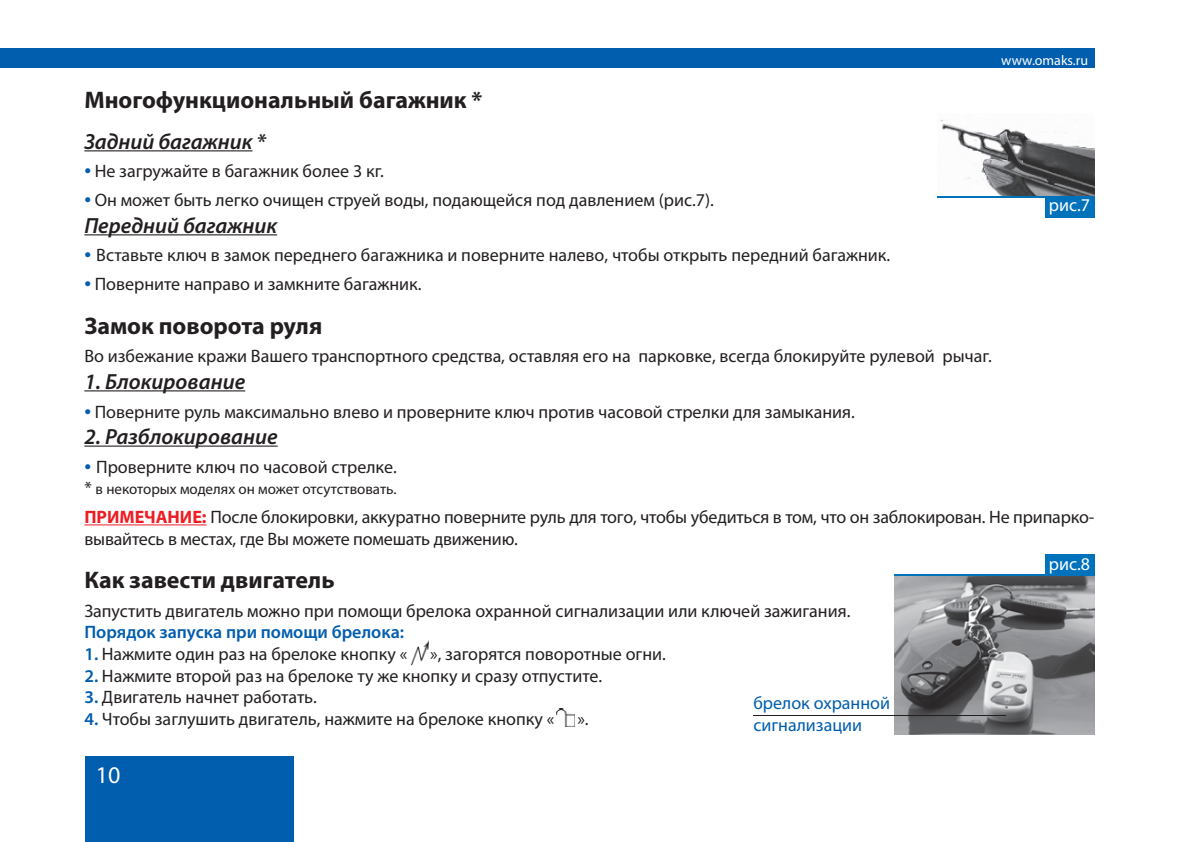
<style>
.page{position:relative;width:1191px;height:842px;background:#fff}
.page>*{position:absolute;margin:0;border:0;box-sizing:border-box;transform-origin:0 0}
.t1{font:700 24px "Myriad Pro";color:#231f20}
.t2{font:24px "Myriad Pro";color:#fff}
.t3{font:italic 600 22px "Myriad Pro";color:#231f20}
.t4{font:18px/21.6px "Myriad Pro";color:#231f20}
.t5{font:600 18px "Myriad Pro";color:#015dad}
.t6{font:18px/21.6px "Myriad Pro";color:#015dad}
.t7{font:18px "Myriad Pro";color:#fff}
.t8{font:15px "Myriad Pro";color:#231f20}
.t9{font:14px "Myriad Pro";color:#fff}
.s1{font-size:24px;color:#015dad}
.s2{font-size:18px}
.s3{font-weight:700;color:#ee1d23}
.s4{font-weight:600;color:#015dad}
</style>
<div class="page">
<div style="left:0;top:48px;width:1094px;height:20px;background:#015dad"></div>
<div style="left:85px;top:757px;width:209px;height:85px;background:#015dad"></div>
<hr style="left:84px;top:150px;width:168px;height:1px;background:#231f20">
<hr style="left:84px;top:234px;width:193px;height:1px;background:#231f20">
<hr style="left:84px;top:390px;width:161px;height:1px;background:#231f20">
<hr style="left:84px;top:446px;width:194px;height:1px;background:#231f20">
<hr style="left:84px;top:524px;width:123px;height:1px;background:#ee1d23">
<img style="left:410px;top:640px;width:19px;height:25px">
<img style="left:410px;top:647px;width:19px;height:17px">
<img style="left:556px;top:709px;width:11px;height:3px">
<img style="left:556px;top:712px;width:18px;height:15px">
<img style="left:940px;top:119px;width:154px;height:77px">
<img style="left:894px;top:576px;width:200px;height:158px">
<hr style="left:753px;top:715px;width:252px;height:1px;background:#231f20">
<div style="left:1044px;top:196px;width:50px;height:22px;background:#0072bc"></div>
<hr style="left:937px;top:196px;width:157px;height:2px;background:#0072bc">
<div style="left:1044px;top:554px;width:50px;height:22px;background:#0072bc"></div>
<hr style="left:894px;top:574px;width:200px;height:2px;background:#0072bc">
<p class="t9" style="left:1001px;top:52px;width:88px">www.omaks.ru</p>
<h1 class="t1" style="left:84px;top:84px;width:399px">Многофункциональный багажник *</h1>
<p class="t3" style="left:84px;top:127px;width:183px">Задний багажник *</p>
<p class="t4" style="left:84px;top:160px;width:301px"><span class="s1">•</span> Не загружайте в багажник более 3 кг.</p>
<p class="t4" style="left:84px;top:189px;width:631px"><span class="s1">•</span> Он может быть легко очищен струей воды, подающейся под давлением (рис.7).</p>
<p class="t3" style="left:84px;top:211px;width:194px">Передний багажник</p>
<p class="t4" style="left:84px;top:244px;width:807px"><span class="s1">•</span> Вставьте ключ в замок переднего багажника и поверните налево, чтобы открыть передний багажник.</p>
<p class="t4" style="left:84px;top:273px;width:339px"><span class="s1">•</span> Поверните направо и замкните багажник.</p>
<h1 class="t1" style="left:84px;top:310px;width:239px">Замок поворота руля</h1>
<p class="t4" style="left:84px;top:345px;width:909px">Во избежание кражи Вашего транспортного средства, оставляя его на парковке, всегда блокируйте рулевой рычаг.</p>
<p class="t3" style="left:84px;top:367px;width:162px">1. Блокирование</p>
<p class="t4" style="left:84px;top:400px;width:772px"><span class="s1">•</span> Поверните руль максимально влево и проверните ключ против часовой стрелки для замыкания.</p>
<p class="t3" style="left:84px;top:422px;width:195px">2. Разблокирование</p>
<p class="t4" style="left:84px;top:456px;width:314px"><span class="s1">•</span> Проверните ключ по часовой стрелке.</p>
<p class="t8" style="left:84px;top:480px;width:314px"><span class="s2">*</span> в некоторых моделях он может отсутствовать.</p>
<p class="t4" style="left:84px;top:506px;width:1011px"><span class="s3">ПРИМЕЧАНИЕ:</span> После блокировки, аккуратно поверните руль для того, чтобы убедиться в том, что он заблокирован. Не припарко&shy;вывайтесь в местах, где Вы можете помешать движению.</p>
<h1 class="t1" style="left:84px;top:564px;width:252px">Как завести двигатель</h1>
<p class="t4" style="left:84px;top:600px;width:767px">Запустить двигатель можно при помощи брелока охранной сигнализации или ключей зажигания.</p>
<p class="t5" style="left:84px;top:621px;width:321px">Порядок запуска при помощи брелока:</p>
<p class="t4" style="left:84px;top:643px;width:324px"><span class="s4">1.</span> Нажмите один раз на брелоке кнопку «</p>
<p class="t4" style="left:430px;top:643px;width:237px">», загорятся поворотные огни.</p>
<p class="t4" style="left:84px;top:664px;width:519px"><span class="s4">2.</span> Нажмите второй раз на брелоке ту же кнопку и сразу отпустите.</p>
<p class="t4" style="left:84px;top:686px;width:234px"><span class="s4">3.</span> Двигатель начнет работать.</p>
<p class="t4" style="left:84px;top:708px;width:471px"><span class="s4">4.</span> Чтобы заглушить двигатель, нажмите на брелоке кнопку «</p>
<p class="t4" style="left:577px;top:708px;width:13px">».</p>
<p class="t7" style="left:1048px;top:194px;width:43px">рис.7</p>
<p class="t7" style="left:1048px;top:552px;width:43px">рис.8</p>
<p class="t6" style="left:753px;top:692px;width:138px">брелок охранной сигнализации</p>
<h1 class="t2" style="left:96px;top:760px;width:26px">10</h1>
</div>
